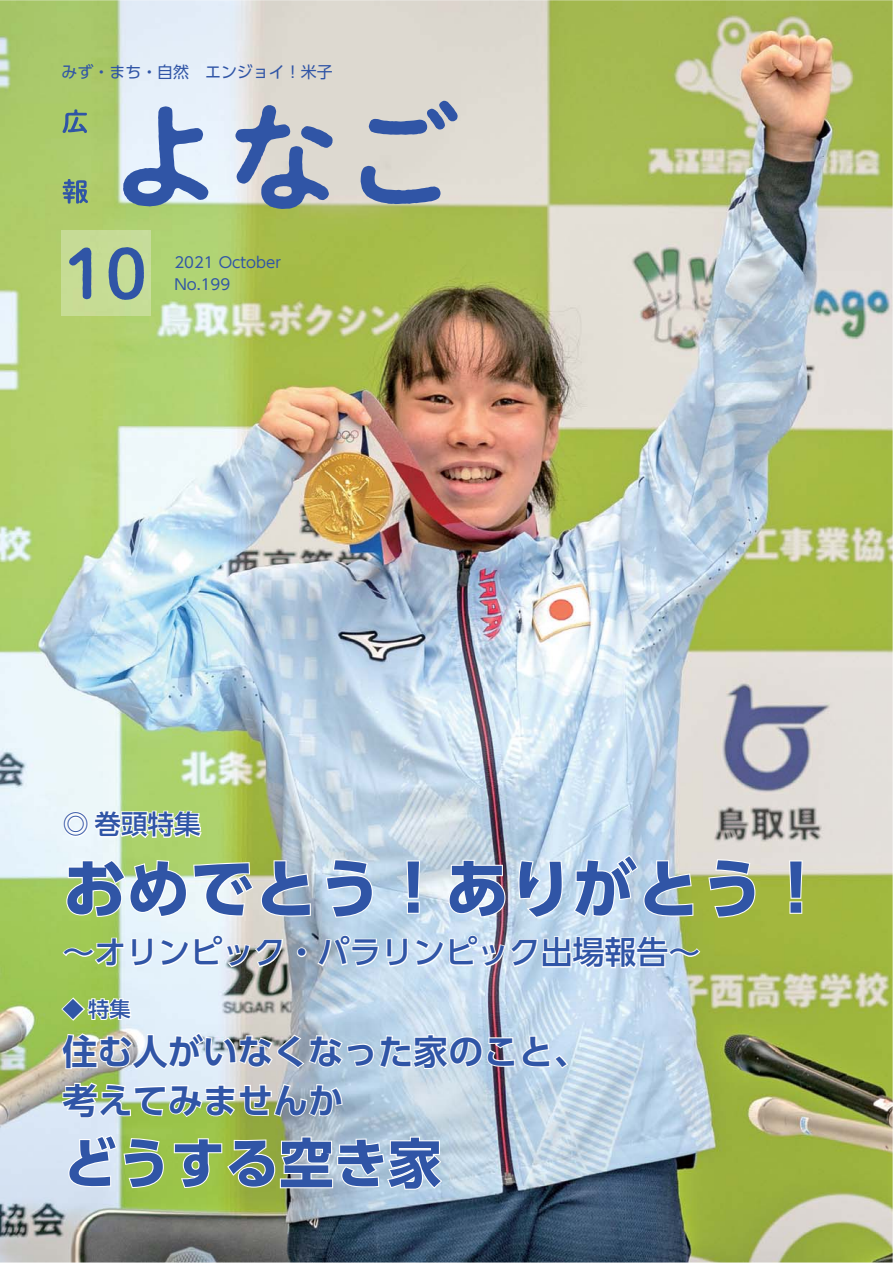
<style>
.page{position:relative;width:893px;height:1263px;background:#fff}
.page>*{position:absolute;margin:0;border:0;box-sizing:border-box;transform-origin:0 0}
.t1{font:67.65px "P Shuei NM Go Std N B 90 msp RKSJ H";color:#3055a6}
.t2{font:63.75px "UD Shin Go Pro Bold 90 msp RKSJ H";color:#3055a6}
.t3{font:54.15px "UD Shin Go Pro Bold 90 msp RKSJ H";color:#3055a6}
.t4{font:35.1px/48.9px "UD Shin Go Pro De Bold 90 msp RKSJ H";color:#3055a6}
.t5{font:31.95px "UD Shin Go Pro Medium 90 msp RKSJ H";color:#3055a6}
.t6{font:26.55px "UD Shin Go Pro Medium 90 msp RKSJ H";color:#3055a6}
.t7{font:20.85px "UD Shin Go Pro Medium 90 msp RKSJ H";color:#3055a6}
.t8{font:15.9px "UD Shin Go Pro Regular 90 msp RKSJ H";color:#3055a6}
.t9{font:14.85px "UD Shin Go Pro Regular 90 msp RKSJ H";color:#3055a6}
</style>
<div class="page">
<img style="left:0;top:0;width:893px;height:1263px">
<svg style="left:123px;top:101px;width:335px;height:108px;background:#b0bccb"></svg>
<svg style="left:63px;top:109px;width:25px;height:95px;background:#8eaf7a"></svg>
<div style="left:61px;top:231px;width:89px;height:85px;background:#c6dc95"></div>
<div style="left:63px;top:811px;width:26px;height:26px;border:2px solid #fff;border-radius:50%"></div>
<div style="left:64px;top:812px;width:24px;height:24px;border:2px solid #fff;border-radius:50%"></div>
<div style="left:67px;top:815px;width:18px;height:18px;border:2px solid #fff;border-radius:50%"></div>
<div style="left:68px;top:816px;width:16px;height:17px;border:2px solid #fff;border-radius:50%"></div>
<svg style="left:92px;top:809px;width:111px;height:31px"></svg>
<svg style="left:65px;top:859px;width:247px;height:59px"></svg>
<svg style="left:325px;top:858px;width:49px;height:61px"></svg>
<svg style="left:405px;top:859px;width:16px;height:56px"></svg>
<svg style="left:447px;top:859px;width:59px;height:60px"></svg>
<svg style="left:517px;top:859px;width:47px;height:60px"></svg>
<svg style="left:572px;top:853px;width:122px;height:66px;background:#c9dbe1"></svg>
<svg style="left:707px;top:858px;width:49px;height:61px;background:#c1cb84"></svg>
<svg style="left:788px;top:859px;width:16px;height:56px"></svg>
<svg style="left:60px;top:935px;width:642px;height:184px;background:#c6d6d8"></svg>
<svg style="left:67px;top:1134px;width:98px;height:56px"></svg>
<svg style="left:173px;top:1135px;width:271px;height:56px"></svg>
<p class="t8" style="left:62px;top:66px;width:272px">みず・まち・自然　エンジョイ！米子</p>
<h1 class="t1" style="left:65px;top:248px;width:83px">10</h1>
<p class="t9" style="left:174px;top:257px;width:108px">2021 October</p>
<p class="t9" style="left:174px;top:279px;width:57px">No.199</p>
<p class="t6" style="left:63px;top:814px;width:140px">◎ 巻頭特集</p>
<h2 class="t2" style="left:63px;top:865px;width:767px">おめでとう！ありがとう！</h2>
<p class="t5" style="left:63px;top:940px;width:639px">～オリンピック・パラリンピック出場報告～</p>
<p class="t7" style="left:63px;top:1001px;width:70px">◆特集</p>
<p class="t4" style="left:63px;top:1032px;width:527px">住む人がいなくなった家のこと、考えてみませんか</p>
<h3 class="t3" style="left:63px;top:1143px;width:381px">どうする空き家</h3>
</div>
